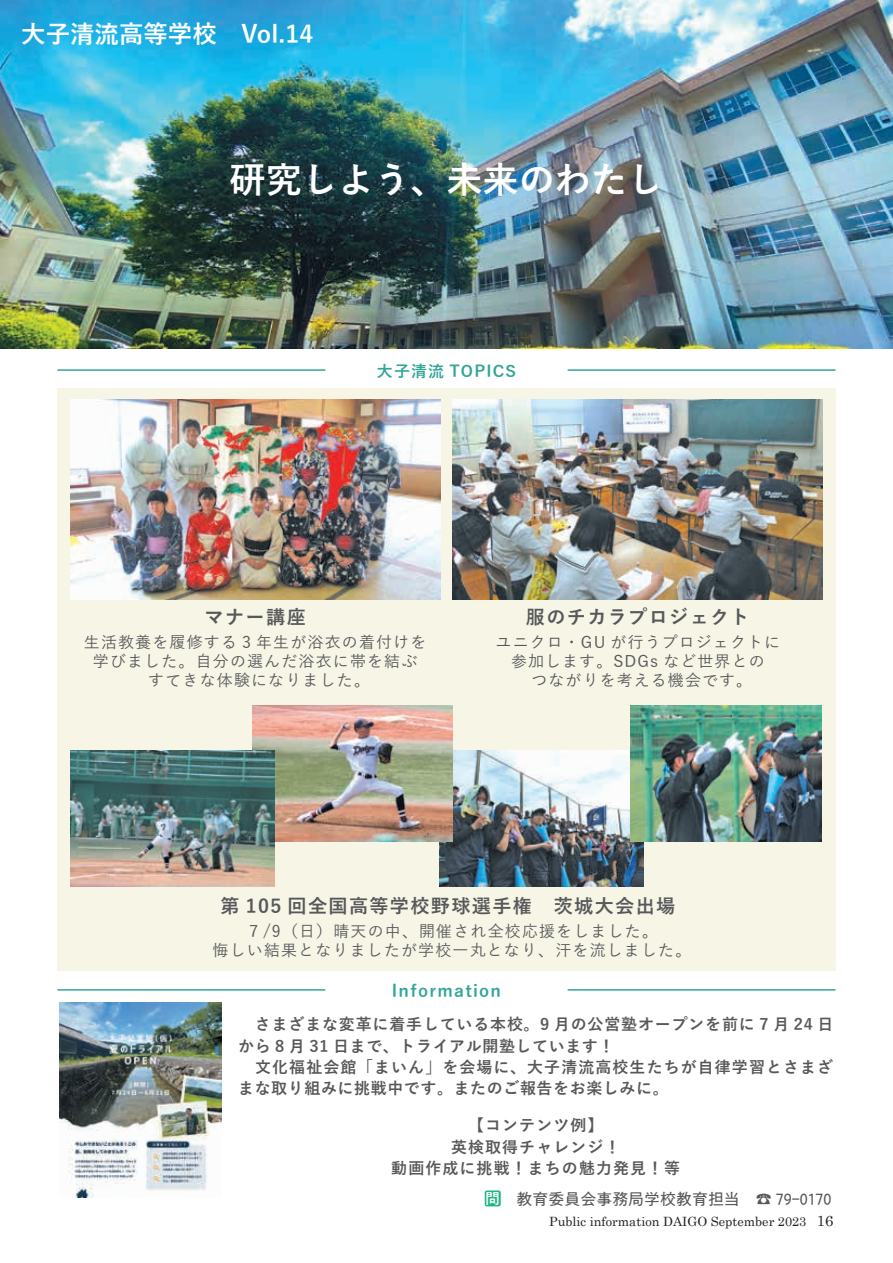
<style>
.page{position:relative;width:893px;height:1263px;background:#fff}
.page>*{position:absolute;margin:0;border:0;box-sizing:border-box;transform-origin:0 0}
.t1{font:700 36.15px "Yu Gothic";color:#fff}
.t2{font:700 24.45px "Yu Gothic";color:#fff}
.t3{font:700 19.2px "Yu Gothic";letter-spacing:.07em;color:#57585a}
.t4{font:700 16.95px "Yu Gothic";letter-spacing:.075em;color:#32a597}
.t5{font:700 15.9px/21.3px "Yu Gothic";letter-spacing:.055em;color:#57585a}
.t6{font:500 15.9px "Yu Gothic";letter-spacing:.075em;color:#57585a}
.t7{font:15.9px "PA1 Gothic Std";color:#57585a}
.t8{font:700 15.9px "Yu Gothic";letter-spacing:.075em;color:#32a597}
.t9{font:14.85px "Century";color:#231f20}
.t10{font:500 14.85px "PA1 Gothic Std";color:#fff}
.t11{font:12.75px "Century";color:#231f20}
</style>
<div class="page">
<div style="left:57px;top:388px;width:779px;height:583px;background:#f6f5e6"></div>
<img style="left:0;top:0;width:893px;height:349px">
<hr style="left:57px;top:369px;width:268px;height:2px;background:#32a597">
<hr style="left:568px;top:369px;width:268px;height:2px;background:#32a597">
<hr style="left:57px;top:989px;width:268px;height:1px;background:#32a597">
<hr style="left:568px;top:989px;width:268px;height:1px;background:#32a597">
<img style="left:70px;top:400px;width:370px;height:200px">
<img style="left:439px;top:751px;width:204px;height:136px">
<img style="left:252px;top:706px;width:200px;height:136px">
<img style="left:630px;top:706px;width:191px;height:136px">
<img style="left:453px;top:400px;width:370px;height:200px">
<img style="left:60px;top:1002px;width:161px;height:196px">
<div style="left:485px;top:1190px;width:16px;height:16px;background:#1eb684;border-radius:2px"></div>
<img style="left:70px;top:751px;width:204px;height:136px">
<p class="t2" style="left:21px;top:20px;width:294px">大子清流高等学校　Vol.14</p>
<p class="t1" style="left:230px;top:160px;width:435px">研究しよう、未来のわたし</p>
<p class="t8" style="left:377px;top:362px;width:141px">大子清流 TOPICS</p>
<p class="t3" style="left:204px;top:606px;width:103px">マナー講座</p>
<p class="t6" style="left:84px;top:627px;width:344px">生活教養を履修する 3 年生が浴衣の着付けを</p>
<p class="t6" style="left:93px;top:647px;width:326px">学びました。自分の選んだ浴衣に帯を結ぶ</p>
<p class="t6" style="left:148px;top:666px;width:223px">すてきな体験になりました。</p>
<p class="t3" style="left:526px;top:606px;width:225px">服のチカラプロジェクト</p>
<p class="t6" style="left:496px;top:627px;width:286px">ユニクロ・GU が行うプロジェクトに</p>
<p class="t6" style="left:511px;top:647px;width:255px">参加します。SDGs など世界との</p>
<p class="t6" style="left:531px;top:666px;width:222px">つながりを考える機会です。</p>
<p class="t3" style="left:221px;top:895px;width:456px">第 105 回全国高等学校野球選手権　茨城大会出場</p>
<p class="t6" style="left:246px;top:916px;width:413px">７/9（日）晴天の中、開催され全校応援をしました。</p>
<p class="t6" style="left:213px;top:936px;width:480px">悔しい結果となりましたが学校一丸となり、汗を流しました。</p>
<p class="t4" style="left:392px;top:981px;width:111px">Information</p>
<p class="t5" style="left:238px;top:1014px;width:597px">　さまざまな変革に着手している本校。9 月の公営塾オープンを前に 7 月 24 日から 8 月 31 日まで、トライアル開塾しています!</p>
<p class="t5" style="left:238px;top:1057px;width:597px">　文化福祉会館「まいん」を会場に、大子清流高校生たちが自律学習とさまざまな取り組みに挑戦中です。またのご報告をお楽しみに。</p>
<p class="t5" style="left:468px;top:1115px;width:137px">【コンテンツ例【</p>
<p class="t5" style="left:451px;top:1136px;width:171px">英検取得チャレンジ!</p>
<p class="t5" style="left:391px;top:1158px;width:290px">動画作成に挑戦！まちの魅力発見！等</p>
<p class="t7" style="left:756px;top:1189px;width:77px">☎ 79-0170</p>
<p class="t7" style="left:517px;top:1189px;width:225px">教育委員会事務局学校教育担当</p>
<p class="t10" style="left:485px;top:1190px;width:15px">問</p>
<p class="t11" style="left:549px;top:1210px;width:259px">Public information DAIGO September 2023</p>
<p class="t9" style="left:817px;top:1208px;width:18px">16</p>
</div>
